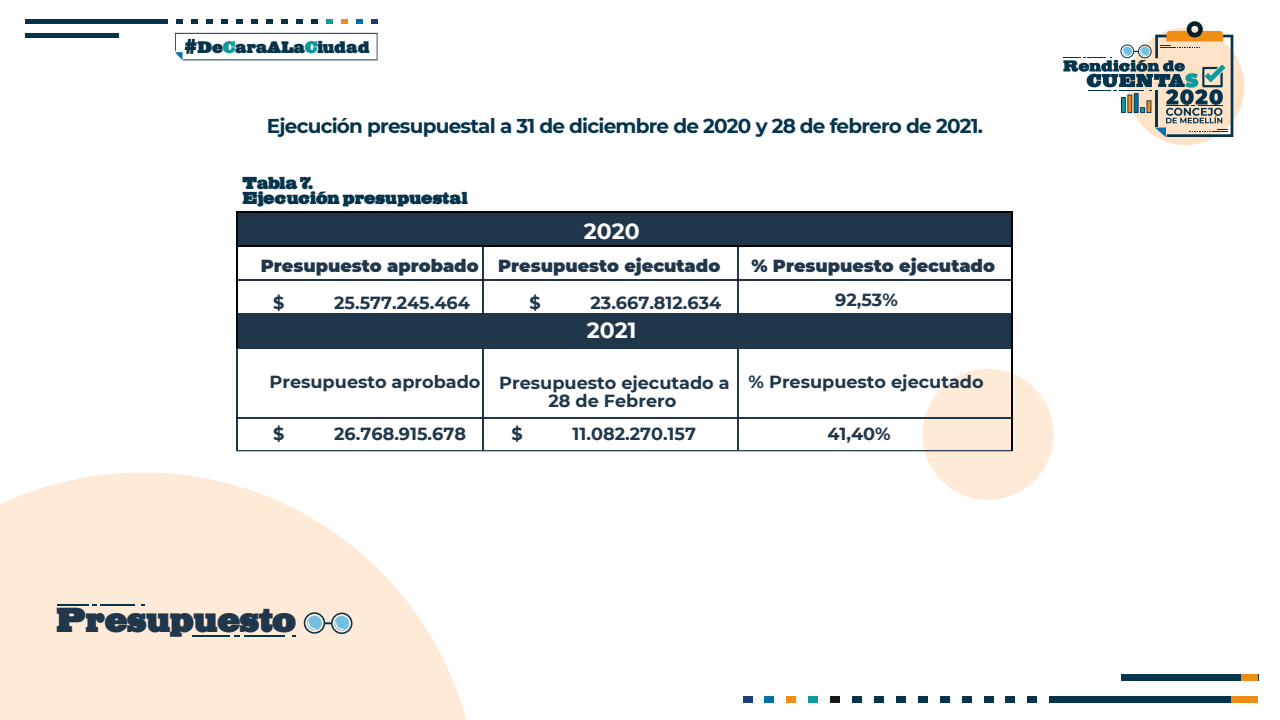
<style>
.page{position:relative;width:1280px;height:720px;background:#fff}
.page>*{position:absolute;margin:0;border:0;box-sizing:border-box;transform-origin:0 0}
.t1{font:34.12px "Big Mummy";letter-spacing:-.02em;color:#1f364b;scale:.87 1}
.t2{font:700 21.88px "Montserrat";color:#fff}
.t3{font:700 20px "Montserrat";letter-spacing:-.04em;color:#06344c}
.t4{font:700 17.5px/18.5px "Montserrat";color:#1f364b}
.t5{font:900 17.5px "Montserrat";color:#1f364b}
.t6{font:17px/15px "Big Mummy";letter-spacing:-.02em;color:#06344c;scale:.87 1}
.t7{font:16.5px "Big Mummy";letter-spacing:-.02em;color:#06344c;scale:.87 1}
.s1{color:#0e999c}
</style>
<div class="page">
<div style="left:1127px;top:28px;width:117px;height:117px;background:#ffe3c8;border-radius:50%"></div>
<svg style="left:1063px;top:21px;width:170px;height:116px"></svg>
<div style="left:1050px;top:696px;width:208px;height:7px;background:#06344c"></div>
<div style="left:1121px;top:674px;width:137px;height:7px;background:#06344c"></div>
<div style="left:764px;top:696px;width:10px;height:7px;background:#0071ac"></div>
<div style="left:743px;top:696px;width:9px;height:7px;background:#1c3d7c"></div>
<div style="left:786px;top:696px;width:10px;height:7px;background:#f08d14"></div>
<div style="left:808px;top:696px;width:10px;height:7px;background:#0e999c"></div>
<div style="left:830px;top:696px;width:10px;height:7px;background:#171715"></div>
<div style="left:852px;top:696px;width:10px;height:7px;background:#06344c"></div>
<div style="left:874px;top:696px;width:9px;height:7px;background:#06344c"></div>
<div style="left:896px;top:696px;width:9px;height:7px;background:#06344c"></div>
<div style="left:918px;top:696px;width:9px;height:7px;background:#06344c"></div>
<div style="left:940px;top:696px;width:9px;height:7px;background:#06344c"></div>
<div style="left:962px;top:696px;width:9px;height:7px;background:#06344c"></div>
<div style="left:984px;top:696px;width:9px;height:7px;background:#06344c"></div>
<div style="left:1006px;top:696px;width:9px;height:7px;background:#06344c"></div>
<div style="left:1028px;top:696px;width:9px;height:7px;background:#06344c"></div>
<div style="left:1232px;top:696px;width:26px;height:7px;background:#f08d14"></div>
<div style="left:1241px;top:674px;width:17px;height:7px;background:#f08d14"></div>
<svg style="left:357px;top:19px;width:6px;height:5px"></svg>
<svg style="left:371px;top:19px;width:7px;height:5px"></svg>
<svg style="left:342px;top:19px;width:6px;height:5px"></svg>
<svg style="left:327px;top:19px;width:6px;height:5px"></svg>
<svg style="left:312px;top:19px;width:6px;height:5px"></svg>
<svg style="left:297px;top:19px;width:6px;height:5px"></svg>
<svg style="left:282px;top:19px;width:6px;height:5px"></svg>
<svg style="left:266px;top:19px;width:7px;height:5px"></svg>
<svg style="left:251px;top:19px;width:7px;height:5px"></svg>
<svg style="left:236px;top:19px;width:7px;height:5px"></svg>
<svg style="left:221px;top:19px;width:7px;height:5px"></svg>
<svg style="left:206px;top:19px;width:7px;height:5px"></svg>
<svg style="left:191px;top:19px;width:7px;height:5px"></svg>
<svg style="left:176px;top:19px;width:7px;height:5px"></svg>
<div style="left:25px;top:19px;width:143px;height:5px;background:#06344c"></div>
<div style="left:25px;top:33px;width:94px;height:5px;background:#06344c"></div>
<svg style="left:175px;top:33px;width:203px;height:27px"></svg>
<svg style="left:0;top:472px;width:466px;height:248px;fill:#ffe9d7"></svg>
<div style="left:922px;top:369px;width:132px;height:131px;background:#ffe9d7;border-radius:50%"></div>
<hr style="left:57px;top:604px;width:32px;height:2px;background:#06344c">
<hr style="left:101px;top:604px;width:34px;height:2px;background:#06344c">
<hr style="left:193px;top:635px;width:37px;height:1px;background:#06344c">
<hr style="left:244px;top:635px;width:41px;height:1px;background:#06344c">
<svg style="left:304px;top:612px;width:49px;height:22px"></svg>
<div style="left:238px;top:213px;width:773px;height:33px;background:#1f364b"></div>
<hr style="left:238px;top:212px;width:773px;height:1px;background:#000">
<hr style="left:237px;top:213px;width:1px;height:33px;background:#000">
<hr style="left:1011px;top:213px;width:1px;height:33px;background:#000">
<hr style="left:238px;top:246px;width:244px;height:1px;background:#000">
<hr style="left:483px;top:246px;width:255px;height:1px;background:#000">
<hr style="left:739px;top:246px;width:272px;height:1px;background:#000">
<hr style="left:237px;top:247px;width:1px;height:33px;background:#000">
<hr style="left:482px;top:247px;width:1px;height:33px;background:#1f364b">
<hr style="left:738px;top:247px;width:1px;height:33px;background:#1f364b">
<hr style="left:1011px;top:247px;width:1px;height:33px;background:#000">
<hr style="left:238px;top:280px;width:244px;height:1px;background:#1f364b">
<hr style="left:483px;top:280px;width:255px;height:1px;background:#1f364b">
<hr style="left:739px;top:280px;width:272px;height:1px;background:#1f364b">
<hr style="left:237px;top:281px;width:1px;height:33px;background:#000">
<hr style="left:482px;top:281px;width:1px;height:33px;background:#1f364b">
<hr style="left:738px;top:281px;width:1px;height:33px;background:#1f364b">
<hr style="left:1011px;top:281px;width:1px;height:33px;background:#000">
<div style="left:238px;top:315px;width:773px;height:32px;background:#1f364b"></div>
<hr style="left:238px;top:314px;width:244px;height:1px;background:#1f364b">
<hr style="left:483px;top:314px;width:255px;height:1px;background:#1f364b">
<hr style="left:739px;top:314px;width:272px;height:1px;background:#1f364b">
<hr style="left:237px;top:315px;width:1px;height:32px;background:#000">
<hr style="left:1011px;top:315px;width:1px;height:32px;background:#000">
<hr style="left:238px;top:347px;width:244px;height:1px;background:#1f364b">
<hr style="left:483px;top:347px;width:255px;height:1px;background:#1f364b">
<hr style="left:739px;top:347px;width:272px;height:1px;background:#1f364b">
<hr style="left:237px;top:348px;width:1px;height:69px;background:#1f364b">
<hr style="left:482px;top:348px;width:1px;height:69px;background:#1f364b">
<hr style="left:738px;top:348px;width:1px;height:69px;background:#1f364b">
<hr style="left:1011px;top:348px;width:1px;height:69px;background:#000">
<hr style="left:238px;top:417px;width:244px;height:1px;background:#1f364b">
<hr style="left:483px;top:417px;width:255px;height:1px;background:#1f364b">
<hr style="left:739px;top:417px;width:272px;height:1px;background:#1f364b">
<hr style="left:237px;top:418px;width:1px;height:33px;background:#1f364b">
<hr style="left:482px;top:418px;width:1px;height:33px;background:#1f364b">
<hr style="left:738px;top:418px;width:1px;height:33px;background:#1f364b">
<hr style="left:1011px;top:418px;width:1px;height:33px;background:#000">
<hr style="left:236px;top:450px;width:776px;height:1px;background:#1f364b">
<p class="t7" style="left:197px;top:38px;width:199px">De<span class="s1">C</span>araALa<span class="s1">C</span>iudad</p>
<p class="t3" style="left:267px;top:112px;width:718px">Ejecución presupuestal a 31 de diciembre de 2020 y 28 de febrero de 2021.</p>
<p class="t6" style="left:242px;top:176px;width:261px">Tabla 7.<br>Ejecución presupuestal</p>
<p class="t2" style="left:584px;top:216px;width:58px">2020</p>
<p class="t5" style="left:261px;top:252px;width:461px">Presupuesto aprobado Presupuesto ejecutado</p>
<p class="t5" style="left:751px;top:252px;width:245px">% Presupuesto ejecutado</p>
<p class="t4" style="left:273px;top:292px;width:13px">$</p>
<p class="t4" style="left:334px;top:292px;width:137px">25.577.245.464</p>
<p class="t4" style="left:529px;top:292px;width:13px">$</p>
<p class="t4" style="left:591px;top:292px;width:132px">23.667.812.634</p>
<p class="t4" style="left:835px;top:289px;width:64px">92,53%</p>
<p class="t2" style="left:587px;top:315px;width:51px">2021</p>
<p class="t4" style="left:548px;top:372px;width:183px;text-indent:-279px">Presupuesto aprobado Presupuesto ejecutado a<br>28 de Febrero</p>
<p class="t4" style="left:749px;top:371px;width:236px">% Presupuesto ejecutado</p>
<p class="t4" style="left:273px;top:424px;width:13px">$</p>
<p class="t4" style="left:334px;top:424px;width:133px">26.768.915.678</p>
<p class="t4" style="left:511px;top:424px;width:13px">$</p>
<p class="t4" style="left:573px;top:424px;width:125px">11.082.270.157</p>
<p class="t4" style="left:827px;top:424px;width:65px">41,40%</p>
<h1 class="t1" style="left:57px;top:600px;width:277px">Presupuesto</h1>
</div>
